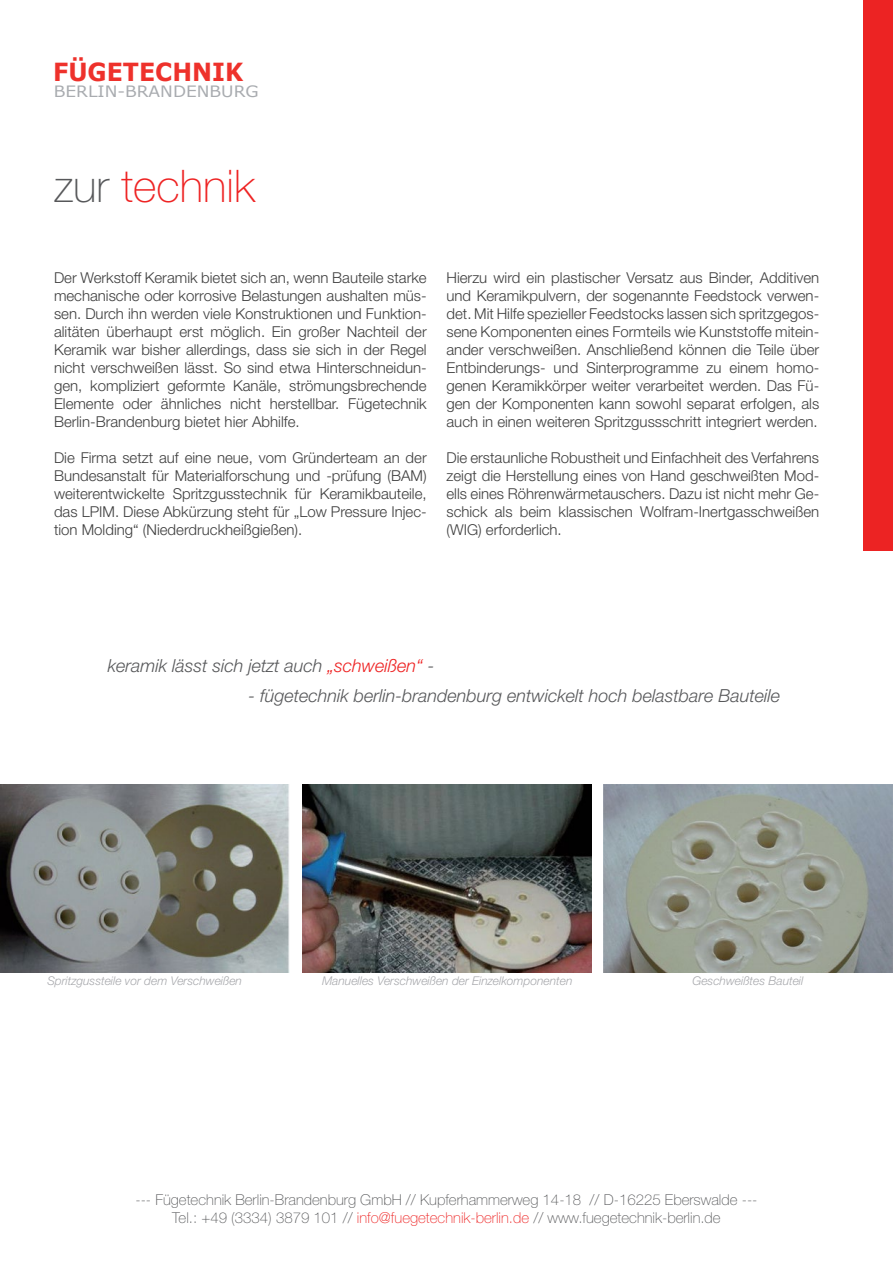
<style>
.page{position:relative;width:893px;height:1263px;background:#fff}
.page>*{position:absolute;margin:0;border:0;box-sizing:border-box;transform-origin:0 0}
.t1{font:100 45px "Helvetica Neue LT Std";color:#ee2323}
.t2{font:700 24.9px "Verdana";color:#ee312b;scale:.95 1}
.t3{font:italic 300 18px "Helvetica Neue LT Std";color:#57585a}
.t4{font:15.6px "Verdana";color:#a9acb0;scale:1.09 1}
.t5{font:300 15px/18px "Helvetica Neue LT Std";color:#3e3e3e;text-align:justify}
.t6{font:100 15px "Helvetica Neue LT Std";color:#57585a}
.t7{font:italic 300 12px "Helvetica Neue LT Std";color:#a8a9ad}
.s1{color:#57585a}
.s2{color:#ee2323}
</style>
<div class="page">
<img style="left:603px;top:784px;width:290px;height:188px">
<img style="left:303px;top:784px;width:289px;height:188px">
<img style="left:0;top:784px;width:289px;height:188px">
<div style="left:863px;top:0;width:30px;height:551px;background:#ec2323"></div>
<p class="t2" style="left:53px;top:54px;width:202px">FÜGETECHNIK</p>
<p class="t4" style="left:54px;top:81px;width:190px">BERLIN-BRANDENBURG</p>
<p class="t1" style="left:54px;top:160px;width:203px"><span class="s1">zur</span> technik</p>
<p class="t5" style="left:54px;top:268px;width:374px">Der Werkstoff Keramik bietet sich an, wenn Bauteile starke mechanische oder korrosive Belastungen aushalten müs&shy;sen. Durch ihn werden viele Konstruktionen und Funktion&shy;alitäten überhaupt erst möglich. Ein großer Nachteil der Keramik war bisher allerdings, dass sie sich in der Regel nicht verschweißen lässt. So sind etwa Hinterschneidun&shy;gen, kompliziert geformte Kanäle, strömungsbrechende Elemente oder ähnliches nicht herstellbar. Fügetechnik Berlin-Brandenburg bietet hier Abhilfe.</p>
<p class="t5" style="left:54px;top:448px;width:374px">Die Firma setzt auf eine neue, vom Gründerteam an der Bundesanstalt für Materialforschung und -prüfung (BAM) weiterentwickelte Spritzgusstechnik für Keramikbauteile, das LPIM. Diese Abkürzung steht für „Low Pressure Injec&shy;tion Molding“ (Niederdruckheißgießen).</p>
<p class="t5" style="left:446px;top:268px;width:374px">Hierzu wird ein plastischer Versatz aus Binder, Additiven und Keramikpulvern, der sogenannte Feedstock verwen&shy;det. Mit Hilfe spezieller Feedstocks lassen sich spritzgegos&shy;sene Komponenten eines Formteils wie Kunststoffe mitein&shy;ander verschweißen. Anschließend können die Teile über Entbinderungs- und Sinterprogramme zu einem homo&shy;genen Keramikkörper weiter verarbeitet werden. Das Fü&shy;gen der Komponenten kann sowohl separat erfolgen, als auch in einen weiteren Spritzgussschritt integriert werden.</p>
<p class="t5" style="left:446px;top:448px;width:374px">Die erstaunliche Robustheit und Einfachheit des Verfahrens zeigt die Herstellung eines von Hand geschweißten Mod&shy;ells eines Röhrenwärmetauschers. Dazu ist nicht mehr Ge&shy;schick als beim klassischen Wolfram-Inertgasschweißen (WIG) erforderlich.</p>
<p class="t3" style="left:108px;top:655px;width:328px">keramik lässt sich jetzt auch <span class="s2">„schweißen“</span> -</p>
<p class="t3" style="left:248px;top:685px;width:533px">- fügetechnik berlin-brandenburg entwickelt hoch belastbare Bauteile</p>
<p class="t7" style="left:47px;top:973px;width:196px">Spritzgussteile vor dem Verschweißen</p>
<p class="t7" style="left:322px;top:973px;width:252px">Manuelles Verschweißen der Einzelkomponenten</p>
<p class="t7" style="left:692px;top:973px;width:112px">Geschweißtes Bauteil</p>
<p class="t6" style="left:135px;top:1191px;width:624px">--- Fügetechnik Berlin-Brandenburg GmbH // Kupferhammerweg 14-18 // D-16225 Eberswalde ---</p>
<p class="t6" style="left:172px;top:1209px;width:550px">Tel.: +49 (3334) 3879 101 // <span class="s2">info@fuegetechnik-berlin.de</span> // www.fuegetechnik-berlin.de</p>
</div>
